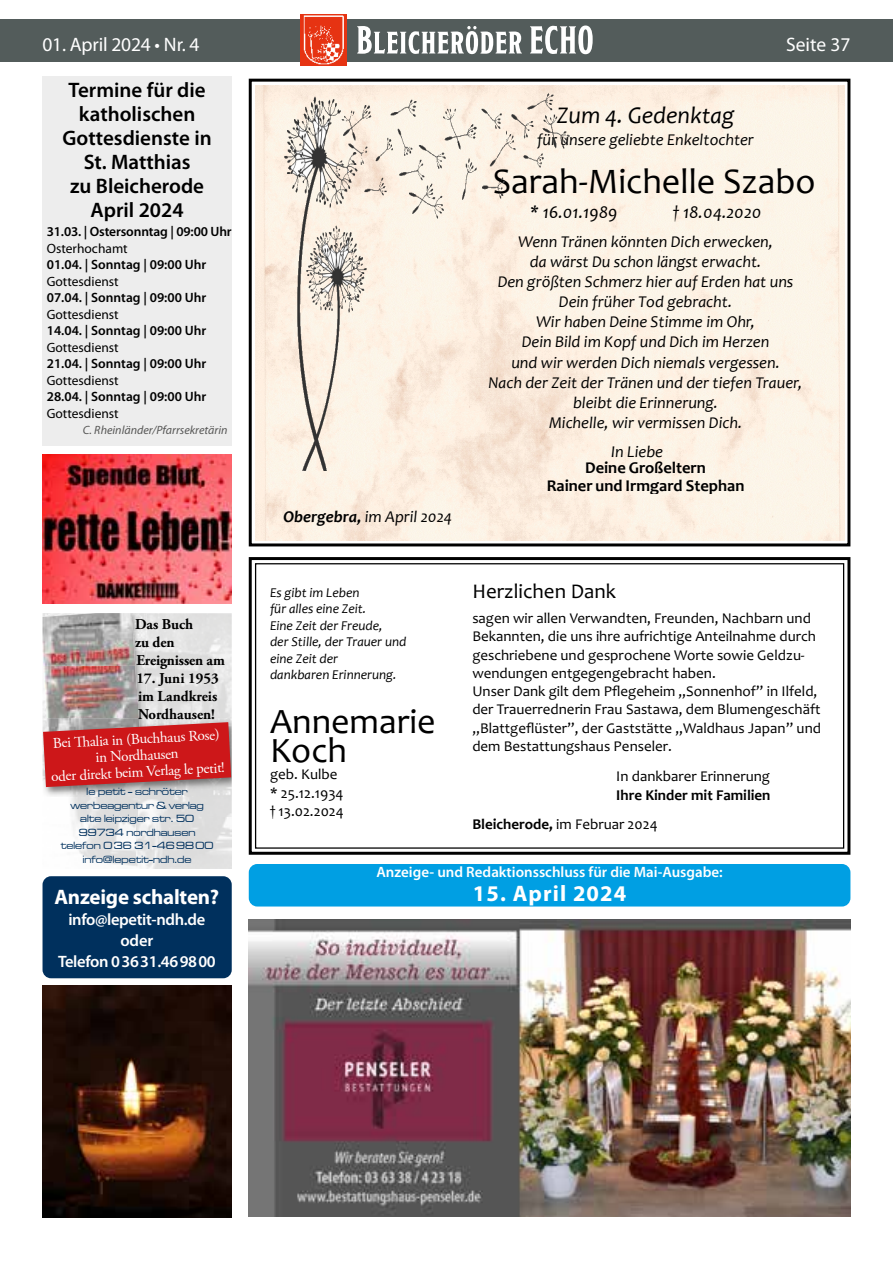
<style>
.page{position:relative;width:893px;height:1263px;background:#fff}
.page>*{position:absolute;margin:0;border:0;box-sizing:border-box;transform-origin:0 0}
.t1{font:36px "Candara";color:#000}
.t2{font:36px/29.2px "Cairo Font 1 0";color:#000}
.t3{font:italic 24px "Candara";color:#000}
.t4{font:700 22.5px "Myriad Pro";letter-spacing:.05em;color:#fff}
.t5{font:600 21px/24px "Myriad Pro";color:#000;text-align:center}
.t6{font:700 21px "Myriad Pro";letter-spacing:-.01em;color:#fff}
.t7{font:21px "Cairo Font 1 0";color:#000}
.t8{font:19.5px "Myriad Pro";letter-spacing:-.01em;color:#fff}
.t9{font:italic 18px "Candara";color:#000}
.t10{font:italic 16.5px/20.1px "Candara";color:#000;text-align:center}
.t11{font:600 16.5px/21px "Myriad Pro";letter-spacing:-.02em;color:#fff;text-align:center}
.t12{font:700 16.5px/17.2px "Candara";color:#000;text-align:center}
.t13{font:15px/18.3px "Cairo Font 1 0";color:#000}
.t14{font:15px "Adobe Garamond Pro";color:#fff}
.t15{font:700 15px/18px "Adobe Garamond Pro";color:#000}
.t16{font:600 15px "Myriad Pro";color:#fff}
.t17{font:700 15px "Candara";color:#000}
.t18{font:600 13.5px "Myriad Pro";color:#000}
.t19{font:italic 13.5px/16.5px "Candara";color:#000}
.t20{font:13.5px "Myriad Pro";color:#000}
.t21{font:italic 12px "Myriad Pro";color:#575756}
.t22{font:10.8px/13.5px "Microgramma D Med Ext";color:#00305d;text-align:center}
.s1{font-weight:700}
.s2{font-family:"Candara";font-weight:700}
</style>
<div class="page">
<div style="left:0;top:19px;width:893px;height:43px;background:#535c5b"></div>
<img style="left:300px;top:15px;width:47px;height:50px">
<svg style="left:357px;top:26px;width:236px;height:28px"></svg>
<img style="left:43px;top:455px;width:189px;height:148px">
<img style="left:43px;top:986px;width:189px;height:231px">
<div style="left:43px;top:77px;width:189px;height:368px;background:#ededed"></div>
<img style="left:137px;top:613px;width:95px;height:255px">
<img style="left:71px;top:797px;width:66px;height:70px">
<img style="left:135px;top:613px;width:12px;height:105px">
<img style="left:43px;top:665px;width:96px;height:53px">
<img style="left:43px;top:613px;width:92px;height:53px">
<img style="left:43px;top:718px;width:189px;height:79px">
<img style="left:47px;top:718px;width:93px;height:4px">
<div style="left:43px;top:876px;width:189px;height:102px;background:#00305d;border-radius:9px"></div>
<img style="left:249px;top:919px;width:601px;height:297px">
<div style="left:249px;top:864px;width:601px;height:42px;background:#009fe3;border-radius:9px"></div>
<div style="left:255px;top:563px;width:589px;height:286px;border:1px solid #000"></div>
<div style="left:249px;top:557px;width:601px;height:298px;border:3px solid #000"></div>
<div style="left:255px;top:85px;width:589px;height:455px;background:#fcf3e6"></div>
<svg style="left:260px;top:85px;width:330px;height:386px"></svg>
<div style="left:249px;top:79px;width:601px;height:467px;border:3px solid #000"></div>
<svg style="left:43px;top:722px;width:188px;height:65px;background:#c72e30"></svg>
<h3 class="t8" style="left:43px;top:32px;width:159px">01. April 2024 • Nr. 4</h3>
<h3 class="t8" style="left:786px;top:32px;width:66px">Seite 37</h3>
<h3 class="t5" style="left:63px;top:77px;width:151px">Termine für die katholischen<br>Gottesdienste in<br>St. Matthias<br>zu Bleicherode<br>April 2024</h3>
<p class="t18" style="left:47px;top:223px;width:186px">31.03. | Ostersonntag | 09:00 Uhr</p>
<p class="t20" style="left:47px;top:240px;width:82px">Osterhochamt</p>
<p class="t18" style="left:47px;top:256px;width:161px">01.04. | Sonntag | 09:00 Uhr</p>
<p class="t20" style="left:47px;top:273px;width:74px">Gottesdienst</p>
<p class="t18" style="left:47px;top:289px;width:161px">07.04. | Sonntag | 09:00 Uhr</p>
<p class="t20" style="left:47px;top:306px;width:74px">Gottesdienst</p>
<p class="t18" style="left:47px;top:322px;width:161px">14.04. | Sonntag | 09:00 Uhr</p>
<p class="t20" style="left:47px;top:339px;width:74px">Gottesdienst</p>
<p class="t18" style="left:47px;top:355px;width:161px">21.04. | Sonntag | 09:00 Uhr</p>
<p class="t20" style="left:47px;top:372px;width:74px">Gottesdienst</p>
<p class="t18" style="left:47px;top:388px;width:161px">28.04. | Sonntag | 09:00 Uhr</p>
<p class="t20" style="left:47px;top:405px;width:74px">Gottesdienst</p>
<p class="t21" style="left:83px;top:423px;width:146px">C. Rheinländer/Pfarrsekretärin</p>
<p class="t15" style="left:135px;top:616px;width:91px">Das Buch<br>zu den<br>Ereignissen am</p>
<p class="t15" style="left:136px;top:670px;width:84px;text-align:justify">17. Juni 1953 im Landkreis Nordhausen!</p>
<p class="t14" style="left:89px;top:732px;width:131px;rotate:-3deg">alia in (Buchhaus Rose)</p>
<p class="t14" style="left:95px;top:748px;width:84px;rotate:-3deg">in Nordhausen</p>
<p class="t14" style="left:51px;top:767px;width:175px;rotate:-3deg">oder direkt beim Verlag le petit!</p>
<p class="t22" style="left:61px;top:785px;width:154px">le petit - schröter werbeagentur &amp; verlag alte leipziger str. 50<br>99734 nordhausen telefon 0 36 31-46 98 00 info@lepetit-ndh.de</p>
<h3 class="t6" style="left:54px;top:883px;width:166px">Anzeige schalten?</h3>
<p class="t11" style="left:58px;top:908px;width:159px">info@lepetit-ndh.de oder<br>Telefon 03631.469800</p>
<p class="t10" style="left:283px;top:506px;width:170px"><span class="s1">Obergebra,</span> im April 2024</p>
<h2 class="t3" style="left:557px;top:100px;width:179px">Zum 4. Gedenktag</h2>
<p class="t10" style="left:537px;top:129px;width:218px">für unsere geliebte Enkeltochter</p>
<h1 class="t1" style="left:493px;top:159px;width:324px">Sarah-Michelle Szabo</h1>
<p class="t9" style="left:530px;top:200px;width:89px">* 16.01.1989</p>
<p class="t9" style="left:673px;top:200px;width:90px">† 18.04.2020</p>
<p class="t10" style="left:488px;top:231px;width:315px">Wenn Tränen könnten Dich erwecken,<br>da wärst Du schon längst erwacht.<br>Den größten Schmerz hier auf Erden hat uns Dein früher Tod gebracht.<br>Wir haben Deine Stimme im Ohr,<br>Dein Bild im Kopf und Dich im Herzen<br>und wir werden Dich niemals vergessen.<br>Nach der Zeit der Tränen und der tiefen Trauer, bleibt die Erinnerung.<br>Michelle, wir vermissen Dich.</p>
<p class="t12" style="left:547px;top:459px;width:199px">Deine Großeltern<br>Rainer und Irmgard Stephan</p>
<p class="t10" style="left:611px;top:441px;width:53px">In Liebe</p>
<p class="t19" style="left:270px;top:584px;width:138px">Es gibt im Leben<br>für alles eine Zeit.<br>Eine Zeit der Freude,<br>der Stille, der Trauer und eine Zeit der<br>dankbaren Erinnerung.</p>
<h1 class="t2" style="left:270px;top:710px;width:167px">Annemarie<br>Koch</h1>
<p class="t13" style="left:270px;top:786px;width:75px">* 25.12.1934 † 13.02.2024</p>
<p class="t13" style="left:270px;top:767px;width:69px">geb. Kulbe</p>
<h3 class="t7" style="left:472px;top:584px;width:145px">Herzlichen Dank</h3>
<p class="t13" style="left:472px;top:610px;width:350px">sagen wir allen Verwandten, Freunden, Nachbarn und Bekannten, die uns ihre aufrichtige Anteilnahme durch geschriebene und gesprochene Worte sowie Geldzu&shy;wendungen entgegengebracht haben.<br>Unser Dank gilt dem Pflegeheim „Sonnenhof” in Ilfeld, der Trauerrednerin Frau Sastawa, dem Blumengeschäft „Blattgeflüster”, der Gaststätte „Waldhaus Japan” und dem Bestattungshaus Penseler.</p>
<p class="t13" style="left:616px;top:769px;width:155px">In dankbarer Erinnerung</p>
<p class="t17" style="left:616px;top:785px;width:156px">Ihre Kinder mit Familien</p>
<p class="t13" style="left:472px;top:817px;width:187px"><span class="s2">Bleicherode,</span> im Februar 2024</p>
<p class="t16" style="left:376px;top:863px;width:348px">Anzeige- und Redaktionsschluss für die Mai-Ausgabe:</p>
<h3 class="t4" style="left:473px;top:879px;width:155px">15. April 2024</h3>
</div>
